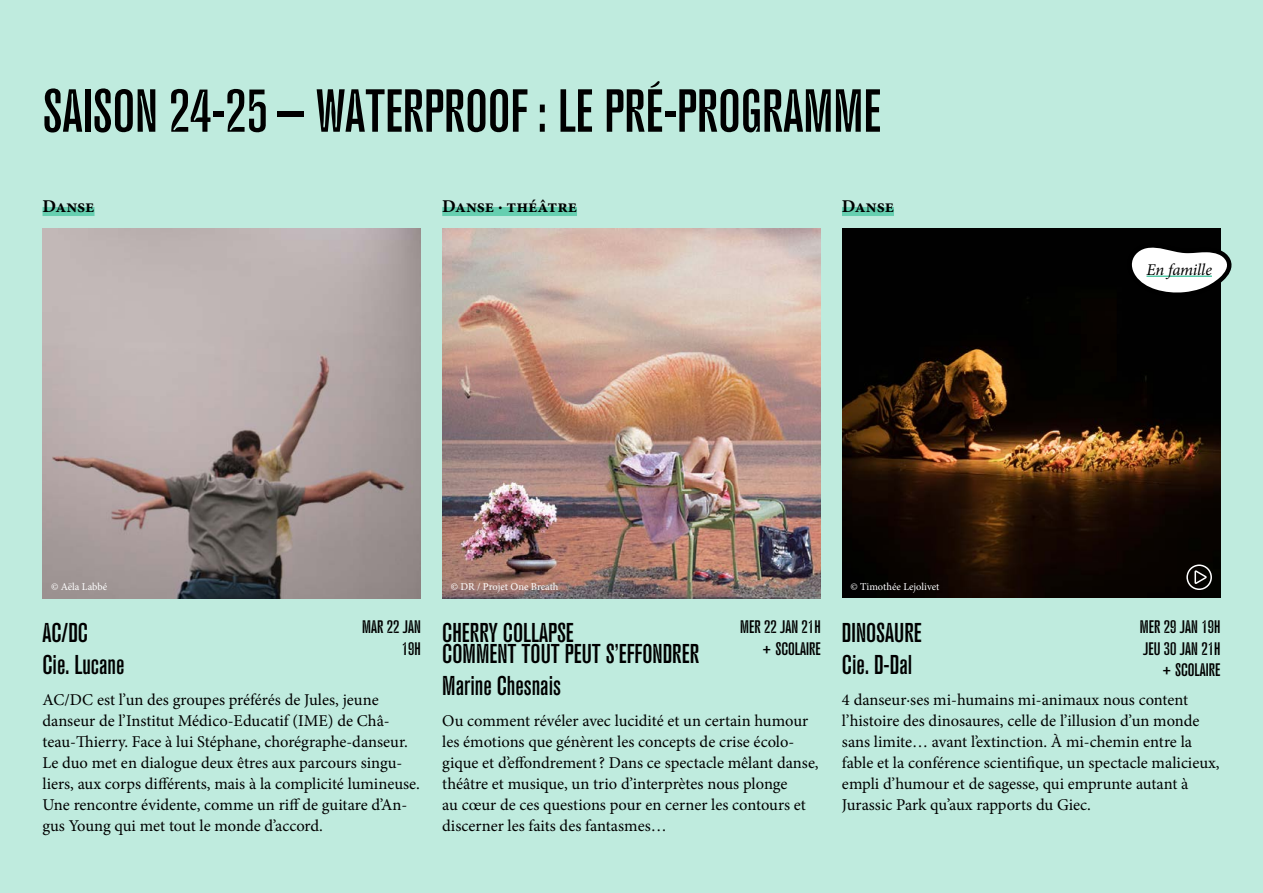
<style>
.page{position:relative;width:1263px;height:893px;background:#bfebde}
.page>*{position:absolute;margin:0;border:0;box-sizing:border-box;transform-origin:0 0}
.t1{font:60.15px "Triangle A2";color:#000}
.t2{font:27px/31.5px "Triangle A2";color:#000}
.t3{font:18px/21.6px "Triangle A2";color:#000;text-align:right}
.t4{font:700 18px "Minion Pro";color:#000}
.t5{font:16.5px/21px "Minion Pro";letter-spacing:-.005em;color:#000}
.t6{font:italic 16.5px "Minion Pro";letter-spacing:-.01em;color:#000}
.t7{font:10.5px "Minion Pro";letter-spacing:-.005em;color:#fff}
</style>
<div class="page">
<img style="left:43px;top:229px;width:378px;height:369px">
<img style="left:442px;top:229px;width:379px;height:369px">
<img style="left:842px;top:229px;width:378px;height:369px">
<div style="left:43px;top:207px;width:52px;height:9px;background:#66cfb0"></div>
<div style="left:442px;top:207px;width:135px;height:9px;background:#66cfb0"></div>
<div style="left:842px;top:207px;width:52px;height:9px;background:#66cfb0"></div>
<svg style="left:1125px;top:243px;width:107px;height:57px;background:#929695"></svg>
<hr style="left:1146px;top:276px;width:66px;height:1px;background:#00af7c">
<svg style="left:1186px;top:564px;width:26px;height:26px"></svg>
<h1 class="t1" style="left:43px;top:77px;width:840px">SAISON 24-25 — WATERPROOF: LE PRÉ-PROGRAMME</h1>
<p class="t4" style="left:43px;top:193px;width:54px">Danse</p>
<p class="t4" style="left:442px;top:193px;width:136px">Danse · théâtre</p>
<p class="t4" style="left:842px;top:193px;width:54px">Danse</p>
<p class="t7" style="left:51px;top:580px;width:58px">© Aëla Labbé</p>
<p class="t7" style="left:451px;top:580px;width:109px">© DR / Projet One Breath</p>
<p class="t7" style="left:850px;top:580px;width:90px">© Timothée Lejolivet</p>
<p class="t6" style="left:1146px;top:258px;width:67px">En famille</p>
<p class="t3" style="left:362px;top:616px;width:60px">MAR 22 JAN<br>19H</p>
<p class="t3" style="left:740px;top:616px;width:82px">MER 22 JAN 21H + SCOLAIRE</p>
<p class="t3" style="left:1140px;top:616px;width:82px">MER 29 JAN 19H<br>JEU 30 JAN 21H + SCOLAIRE</p>
<h2 class="t2" style="left:442px;top:622px;width:259px;line-height:21px">CHERRY COLLAPSE<br>COMMENT TOUT PEUT S’EFFONDRER</h2>
<h2 class="t2" style="left:442px;top:669px;width:120px">Marine Chesnais</h2>
<p class="t5" style="left:442px;top:710px;width:378px">Ou comment révéler avec lucidité et un certain humour les émotions que génèrent les concepts de crise écolo&shy;gique et d’effondrement? Dans ce spectacle mêlant danse, théâtre et musique, un trio d’interprètes nous plonge<br>au cœur de ces questions pour en cerner les contours et discerner les faits des fantasmes…</p>
<h2 class="t2" style="left:842px;top:617px;width:81px">DINOSAURE<br>Cie. D-Dal</h2>
<p class="t5" style="left:842px;top:689px;width:379px">4 danseur·ses mi-humains mi-animaux nous content l’histoire des dinosaures, celle de l’illusion d’un monde sans limite… avant l’extinction. À mi-chemin entre la fable et la conférence scientifique, un spectacle malicieux, empli d’humour et de sagesse, qui emprunte autant à Jurassic Park qu’aux rapports du Giec.</p>
<h2 class="t2" style="left:43px;top:617px;width:83px">AC/DC<br>Cie. Lucane</h2>
<p class="t5" style="left:43px;top:689px;width:379px">AC/DC est l’un des groupes préférés de Jules, jeune danseur de l’Institut Médico-Educatif (IME) de Châ&shy;teau-Thierry. Face à lui Stéphane, chorégraphe-danseur.<br>Le duo met en dialogue deux êtres aux parcours singu&shy;liers, aux corps différents, mais à la complicité lumineuse.<br>Une rencontre évidente, comme un riff de guitare d’An&shy;gus Young qui met tout le monde d’accord.</p>
</div>
